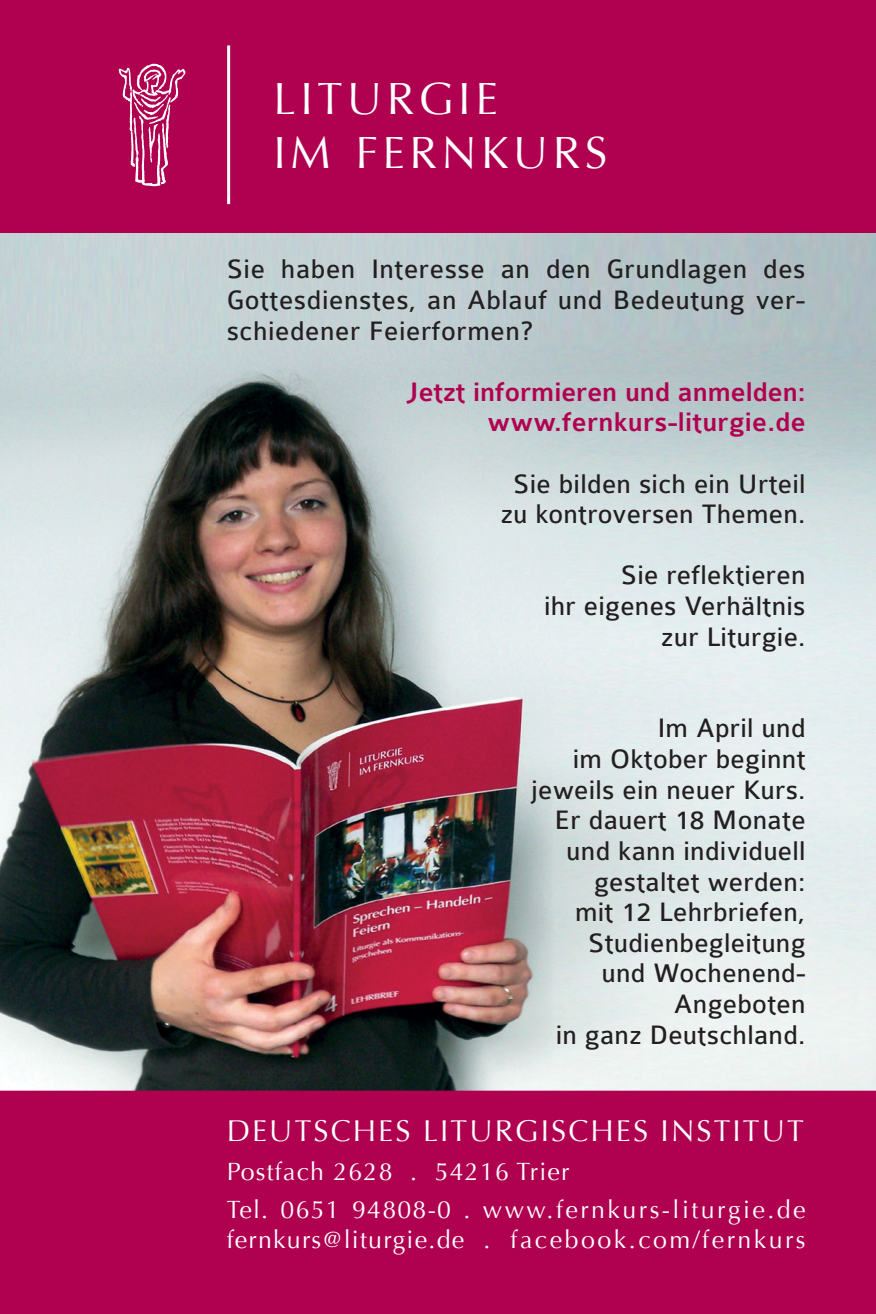
<style>
.page{position:relative;width:876px;height:1314px;background:#fff}
.page>*{position:absolute;margin:0;border:0;box-sizing:border-box;transform-origin:0 0}
.t1{font:45px/54px "Optima";letter-spacing:.1em;color:#fff}
.t2{font:30px "Optima";letter-spacing:.07em;color:#fff}
.t3{font:28.5px/30.6px "Colaborate";letter-spacing:.01em;color:#231f20;text-align:right}
.t4{font:500 28.5px/30.6px "Colaborate";color:#b00151;text-align:right}
.t5{font:24.9px/38.4px "Optima";letter-spacing:.05em;color:#fff}
.t6{font:24.9px "Optima";letter-spacing:.1em;color:#fff}
</style>
<div class="page">
<img style="left:0;top:233px;width:875px;height:857px">
<div style="left:0;top:0;width:875px;height:233px;background:#b00151"></div>
<img style="left:118px;top:63px;width:68px;height:124px">
<hr style="left:227px;top:45px;width:3px;height:159px;background:#fff">
<div style="left:0;top:1090px;width:875px;height:224px;background:#b00151"></div>
<h1 class="t1" style="left:273px;top:72px;width:335px">LITURGIE<br>IM FERNKURS</h1>
<p class="t3" style="left:226px;top:254px;width:580px;text-align:justify">Sie haben Interesse an den Grundlagen des Gottesdienstes, an Ablauf und Bedeutung ver&shy;schiedener Feierformen?</p>
<p class="t4" style="left:406px;top:377px;width:401px">Jetzt informieren und anmelden: www.fernkurs-liturgie.de</p>
<p class="t3" style="left:500px;top:468px;width:306px;text-align:center">Sie bilden sich ein Urteil zu kontroversen Themen.</p>
<p class="t3" style="left:543px;top:560px;width:263px">Sie reflektieren<br>ihr eigenes Verhältnis zur Liturgie.</p>
<p class="t3" style="left:531px;top:713px;width:275px">Im April und<br>im Oktober beginnt jeweils ein neuer Kurs.<br>Er dauert 18 Monate und kann individuell gestaltet werden:<br>mit 12 Lehrbriefen,<br>Studienbegleitung<br>und Wochenend-<br>Angeboten<br>in ganz Deutschland.</p>
<p class="t2" style="left:226px;top:1113px;width:578px">DEUTSCHES LITURGISCHES INSTITUT</p>
<p class="t5" style="left:226px;top:1152px;width:580px">Postfach 2628 . 54216 Trier<br>Tel. 0651 94808-0 . www.fernkurs-liturgie.de</p>
<p class="t6" style="left:226px;top:1225px;width:580px">fernkurs@liturgie.de . facebook.com/fernkurs</p>
</div>
